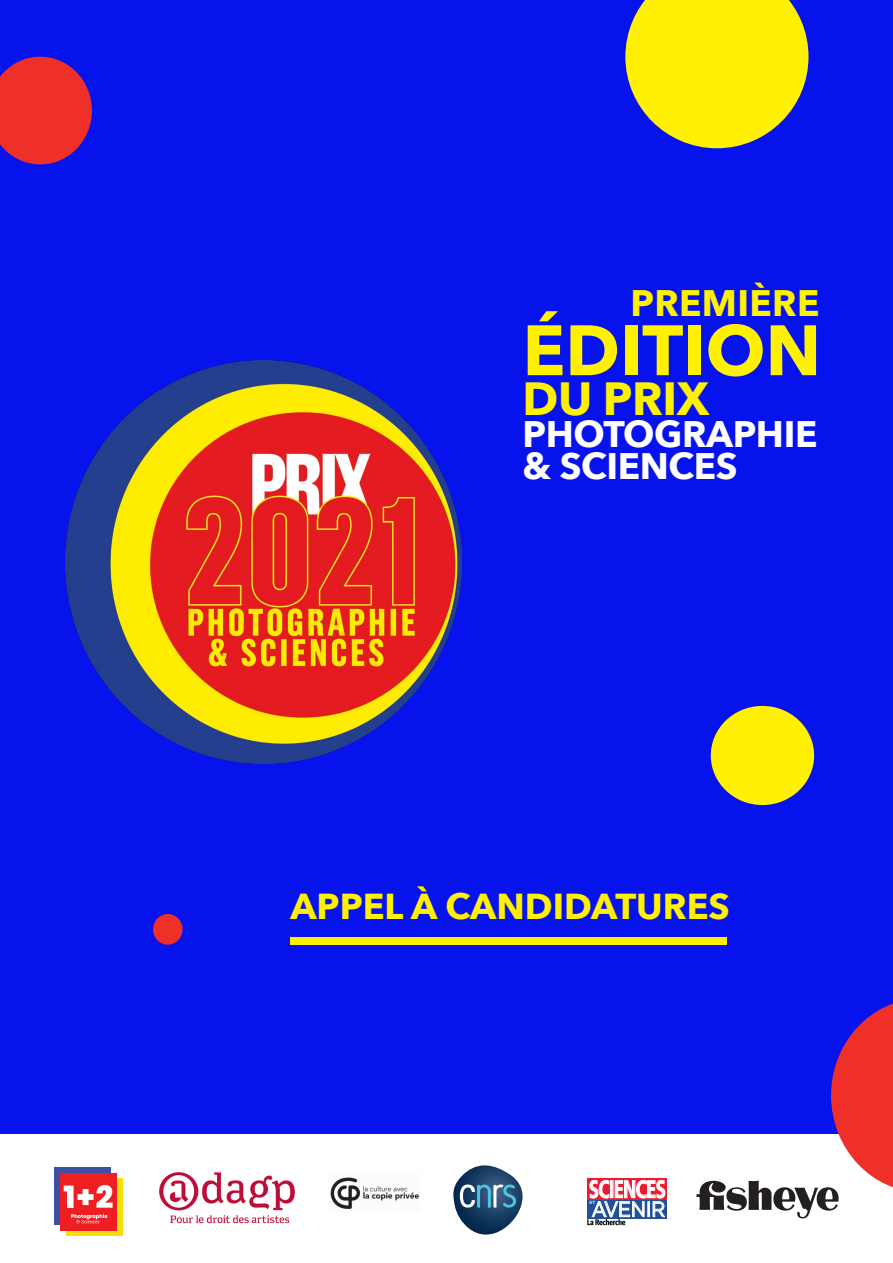
<style>
.page{position:relative;width:893px;height:1263px;background:#fff}
.page>*{position:absolute;margin:0;border:0;box-sizing:border-box;transform-origin:0 0}
.t1{font:700 70.5px "Avenir Next";color:#fff101}
.t2{font:700 46.5px "Avenir Next";letter-spacing:-.01em;color:#fff101}
.t3{font:700 36.75px "Avenir Next";letter-spacing:-.01em;color:#fff}
.t4{font:700 36.75px "Avenir Next";letter-spacing:.01em;color:#fff101}
.t5{font:700 36px "Avenir Next";color:#fff101}
.t6{font:700 24.45px "Frutiger";letter-spacing:-.03em;color:#fff;scale:.74 1}
.t7{font:21.45px "Gotham";letter-spacing:-.01em;color:#fff;scale:.91 1}
.t8{font:500 4.5px "Gotham";color:#fff;scale:1.06 1}
</style>
<div class="page">
<div style="left:0;top:0;width:893px;height:1133px;background:#0613ec"></div>
<div style="left:153px;top:914px;width:30px;height:31px;background:#ef3029;border-radius:50%"></div>
<svg style="left:625px;top:0;width:183px;height:148px"></svg>
<img style="left:159px;top:1172px;width:136px;height:52px">
<div style="left:66px;top:1179px;width:57px;height:57px;background:#fade07"></div>
<div style="left:54px;top:1167px;width:57px;height:58px;background:#3e4fa1"></div>
<div style="left:60px;top:1173px;width:57px;height:58px;background:#ee1e23"></div>
<svg style="left:64px;top:1185px;width:49px;height:23px"></svg>
<svg style="left:71px;top:1214px;width:36px;height:9px"></svg>
<svg style="left:453px;top:1165px;width:70px;height:69px"></svg>
<img style="left:330px;top:1177px;width:89px;height:32px">
<svg style="left:587px;top:1178px;width:80px;height:22px"></svg>
<svg style="left:587px;top:1180px;width:78px;height:45px;background:#af7e9a"></svg>
<div style="left:711px;top:706px;width:103px;height:99px;background:#fff101;border-radius:50%"></div>
<svg style="left:0;top:57px;width:92px;height:107px"></svg>
<svg style="left:696px;top:1003px;width:197px;height:215px"></svg>
<div style="left:290px;top:937px;width:437px;height:8px;background:#ffed00"></div>
<img style="left:65px;top:360px;width:397px;height:403px">
<p class="t4" style="left:630px;top:271px;width:190px">PREMIÈRE</p>
<p class="t1" style="left:523px;top:289px;width:300px">ÉDITION</p>
<p class="t2" style="left:523px;top:359px;width:188px">DU PRIX</p>
<p class="t3" style="left:523px;top:402px;width:296px">PHOTOGRAPHIE</p>
<p class="t3" style="left:523px;top:435px;width:216px">&amp; SCIENCES</p>
<p class="t5" style="left:290px;top:875px;width:441px">APPEL À CANDIDATURES</p>
<p class="t6" style="left:589px;top:1175px;width:105px">SCIENCES</p>
<p class="t8" style="left:589px;top:1200px;width:7px">ET</p>
<p class="t7" style="left:591px;top:1197px;width:83px">AVENIR</p>
</div>
